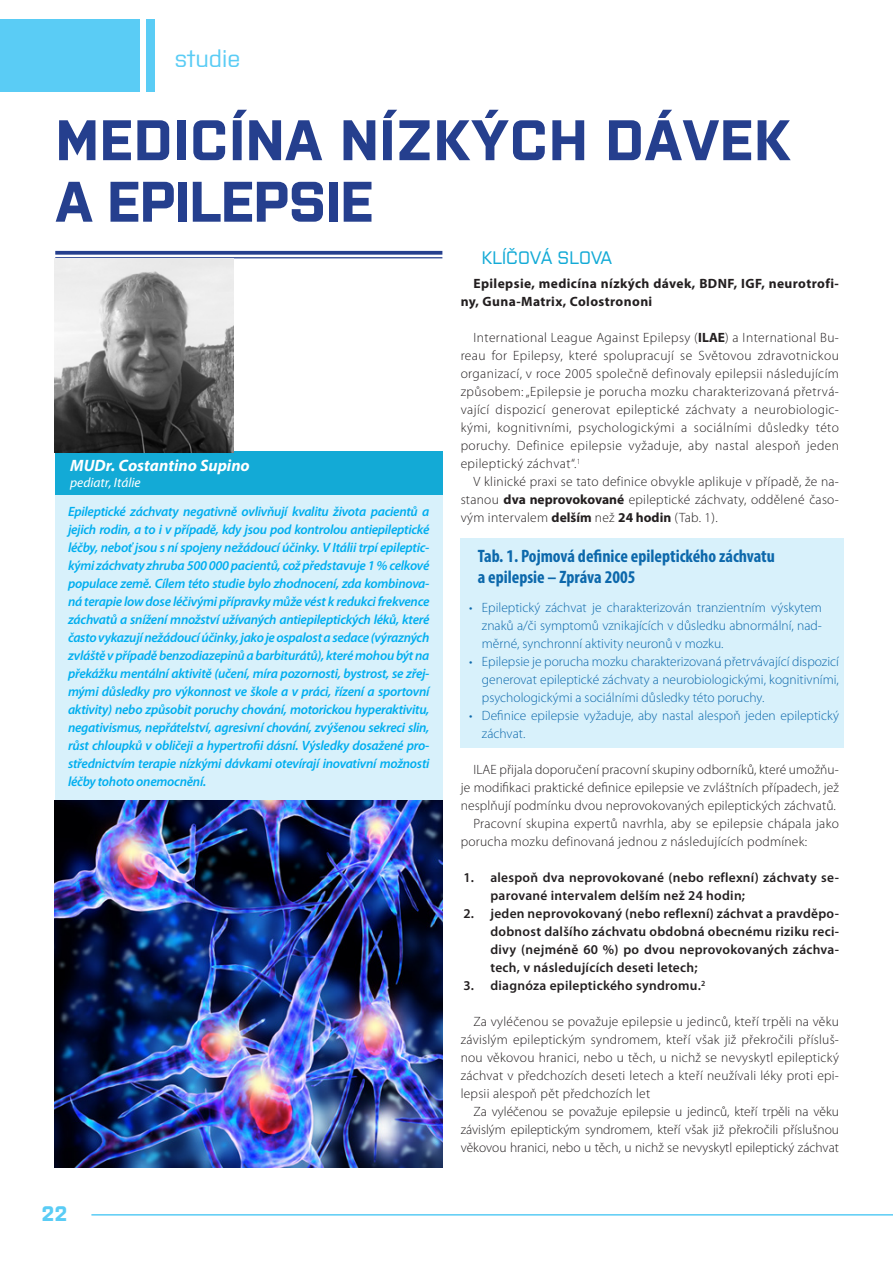
<style>
.page{position:relative;width:893px;height:1263px;background:#fff}
.page>*{position:absolute;margin:0;border:0;box-sizing:border-box;transform-origin:0 0}
.titul_clanku{font:700 57px/61.5px "Purista";letter-spacing:.015em;color:#253f8e}
.t1{font:500 24px "Purista";color:#5accf5}
.t2{font:700 21px "Purista";color:#5accf5}
.HLAVNÍ_TEXT{font:700 condensed 18px/21.6px "Myriad Pro";color:#0c68ab}
.MEZITITULKY{font:500 18px "Purista";color:#13aad6}
.t3{font:italic 700 16.5px "Myriad Pro";color:#fff}
.HLAVNÍ_TEXT-2{font:300 13.5px/18px "Myriad Pro";letter-spacing:.02em;color:#231f20;text-align:justify}
.zakladni_medi{font:italic 600 13.5px/18px "Myriad Pro";letter-spacing:-.02em;color:#00aeef;text-align:justify}
.t4{font:300 13.5px/18px "Myriad Pro";color:#0c68ab;text-align:justify}
.t5{font:600 13.5px/18px "Myriad Pro";letter-spacing:.02em;color:#231f20}
.HLAVNÍ_TEXT-3{font:700 13.5px/18px "Myriad Pro";letter-spacing:.03em;color:#231f20}
.t6{font:italic 13.5px "Myriad Pro";color:#fff}
.s1{font-weight:700}
</style>
<div class="page">
<div style="left:0;top:19px;width:140px;height:72px;background:#5accf5"></div>
<div style="left:147px;top:19px;width:8px;height:72px;background:#5accf5"></div>
<hr style="left:91px;top:1214px;width:802px;height:1px;background:#5accf5">
<div style="left:461px;top:538px;width:383px;height:209px;background:#d8f1fb"></div>
<svg style="left:55px;top:251px;width:387px;height:4px;background:#374f97"></svg>
<hr style="left:55px;top:257px;width:387px;height:1px;background:#253f8e">
<div style="left:55px;top:491px;width:387px;height:309px;background:#d8f1fb"></div>
<div style="left:55px;top:451px;width:387px;height:43px;background:#13aad6"></div>
<img style="left:55px;top:258px;width:179px;height:194px">
<img style="left:54px;top:800px;width:388px;height:368px">
<p class="t1" style="left:174px;top:41px;width:67px">studie</p>
<p class="titul_clanku" style="left:56px;top:104px;width:737px">MEDICÍNA NÍZKÝCH DÁVEK<br>A EPILEPSIE</p>
<p class="MEZITITULKY" style="left:482px;top:245px;width:132px">KLÍČOVÁ SLOVA</p>
<p class="HLAVNÍ_TEXT-3" style="left:461px;top:274px;width:380px;text-indent:13px">Epilepsie, medicína nízkých dávek, BDNF, IGF, neurotrofi&shy;ny, Guna-Matrix, Colostrononi</p>
<p class="HLAVNÍ_TEXT-2" style="left:461px;top:329px;width:380px;text-indent:13px">International League Against Epilepsy (<span class="s1">ILAE</span>) a International Bu&shy;reau for Epilepsy, které spolupracují se Světovou zdravotnickou organizací, v roce 2005 společně definovaly epilepsii následujícím způsobem: „Epilepsie je porucha mozku charakterizovaná přetrvá&shy;vající dispozicí generovat epileptické záchvaty a neurobiologic&shy;kými, kognitivními, psychologickými a sociálními důsledky této poruchy. Definice epilepsie vyžaduje, aby nastal alespoň jeden epileptický záchvat“.<sup>1</sup></p>
<p class="HLAVNÍ_TEXT-2" style="left:461px;top:473px;width:380px;text-indent:13px">V klinické praxi se tato definice obvykle aplikuje v případě, že na&shy;stanou <span class="s1">dva neprovokované</span> epileptické záchvaty, oddělené časo&shy;vým intervalem <span class="s1">delším</span> než <span class="s1">24 hodin</span> (Tab. 1).</p>
<p class="HLAVNÍ_TEXT" style="left:478px;top:544px;width:299px">Tab. 1. Pojmová definice epileptického záchvatu a epilepsie – Zpráva 2005</p>
<p class="t4" style="left:482px;top:599px;width:342px;text-indent:-13px">• Epileptický záchvat je charakterizován tranzientním výskytem znaků a/či symptomů vznikajících v důsledku abnormální, nad&shy;měrné, synchronní aktivity neuronů v mozku.</p>
<p class="t4" style="left:482px;top:653px;width:359px;text-indent:-13px">• Epilepsie je porucha mozku charakterizovaná přetrvávající dispozicí generovat epileptické záchvaty a neurobiologickými, kognitivními, psychologickými a sociálními důsledky této poruchy.</p>
<p class="t4" style="left:482px;top:707px;width:359px;text-indent:-13px">• Definice epilepsie vyžaduje, aby nastal alespoň jeden epileptický záchvat.</p>
<p class="HLAVNÍ_TEXT-2" style="left:461px;top:761px;width:380px;text-indent:13px">ILAE přijala doporučení pracovní skupiny odborníků, které umožňu&shy;je modifikaci praktické definice epilepsie ve zvláštních případech, jež nesplňují podmínku dvou neprovokovaných epileptických záchvatů.</p>
<p class="HLAVNÍ_TEXT-2" style="left:461px;top:815px;width:380px;text-indent:13px">Pracovní skupina expertů navrhla, aby se epilepsie chápala jako porucha mozku definovaná jednou z následujících podmínek:</p>
<p class="t5" style="left:490px;top:869px;width:350px;text-indent:-27px">1. alespoň dva neprovokované (nebo reflexní) záchvaty se&shy;parované intervalem delším než 24 hodin;</p>
<p class="t5" style="left:490px;top:905px;width:350px;text-align:justify;text-indent:-27px">2. jeden neprovokovaný (nebo reflexní) záchvat a pravděpo&shy;dobnost dalšího záchvatu obdobná obecnému riziku reci&shy;divy (nejméně 60 %) po dvou neprovokovaných záchva&shy;tech, v následujících deseti letech;</p>
<p class="t5" style="left:463px;top:977px;width:243px">3. diagnóza epileptického syndromu.<sup>2</sup></p>
<p class="HLAVNÍ_TEXT-2" style="left:461px;top:1013px;width:380px;text-indent:13px">Za vyléčenou se považuje epilepsie u jedinců, kteří trpěli na věku závislým epileptickým syndromem, kteří však již překročili přísluš&shy;nou věkovou hranici, nebo u těch, u nichž se nevyskytl epileptický záchvat v předchozích deseti letech a kteří neužívali léky proti epi&shy;lepsii alespoň pět předchozích let</p>
<p class="HLAVNÍ_TEXT-2" style="left:461px;top:1103px;width:380px;text-indent:13px">Za vyléčenou se považuje epilepsie u jedinců, kteří trpěli na věku závislým epileptickým syndromem, kteří však již překročili příslušnou věkovou hranici, nebo u těch, u nichž se nevyskytl epileptický záchvat</p>
<p class="t3" style="left:70px;top:455px;width:181px">MUDr. Costantino Supino</p>
<p class="t6" style="left:70px;top:474px;width:72px">pediatr, Itálie</p>
<p class="zakladni_medi" style="left:68px;top:503px;width:363px">Epileptické záchvaty negativně ovlivňují kvalitu života pacientů a jejich rodin, a to i v případě, kdy jsou pod kontrolou antiepileptické léčby, neboť jsou s ní spojeny nežádoucí účinky. V Itálii trpí epileptic&shy;kými záchvaty zhruba 500 000 pacientů, což představuje 1 % celkové populace země. Cílem této studie bylo zhodnocení, zda kombinova&shy;ná terapie low dose léčivými přípravky může vést k redukci frekvence záchvatů a snížení množství užívaných antiepileptických léků, které často vykazují nežádoucí účinky, jako je ospalost a sedace (výrazných zvláště v případě benzodiazepinů a barbiturátů), které mohou být na překážku mentální aktivitě (učení, míra pozornosti, bystrost, se zřej&shy;mými důsledky pro výkonnost ve škole a v práci, řízení a sportovní aktivity) nebo způsobit poruchy chování, motorickou hyperaktivitu, negativismus, nepřátelství, agresivní chování, zvýšenou sekreci slin, růst chloupků v obličeji a hypertrofii dásní. Výsledky dosažené pro&shy;střednictvím terapie nízkými dávkami otevírají inovativní možnosti léčby tohoto onemocnění.</p>
<h3 class="t2" style="left:42px;top:1198px;width:27px">22</h3>
</div>
